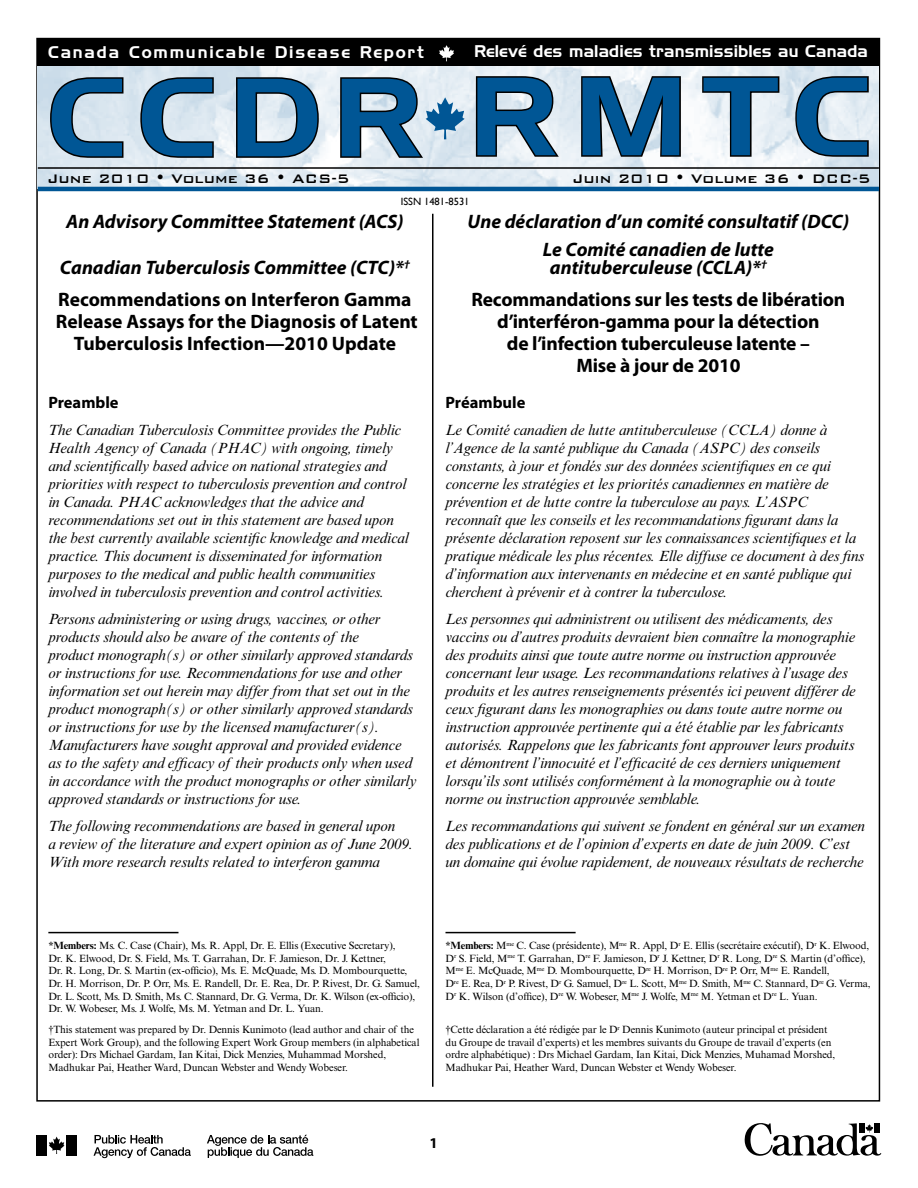
<style>
.page{position:relative;width:918px;height:1188px;background:#fff}
.page>*{position:absolute;margin:0;border:0;box-sizing:border-box;transform-origin:0 0}
.t1{font:108px "Handel Gothic BT";letter-spacing:.115em;color:#005695;scale:1.11 1}
.t2{font:700 19.5px/21.8px "Myriad Pro";letter-spacing:-.01em;color:#000;text-align:center}
.t3{font:italic 700 19.5px/32.2px "Myriad Pro";color:#000}
.t4{font:500 16.5px "Bank Gothic";color:#000}
.t5{font:16.5px "Handel Gothic BT";letter-spacing:.01em;color:#fff}
.t6{font:16.5px "Handel Gothic BT";letter-spacing:.11em;color:#fff}
.t7{font:700 16.5px "Myriad Pro";color:#000}
.t8{font:italic 15px/18px "Times New Roman MT Std";letter-spacing:-.01em;color:#000}
.t9{font:700 15px "Myriad Pro";color:#000}
.t10{font:10.5px/12.6px "Times New Roman MT Std";letter-spacing:-.01em;color:#000}
.t11{font:10.5px "Gill Sans";color:#000}
.s1{font-style:normal}
.s2{font-style:italic}
.s3{font-weight:700}
</style>
<div class="page">
<svg style="left:744px;top:1123px;width:137px;height:33px"></svg>
<img style="left:38px;top:66px;width:841px;height:121px">
<div style="left:38px;top:39px;width:841px;height:27px;background:#000"></div>
<svg style="left:49px;top:76px;width:76px;height:84px;background:#b3bec6"></svg>
<svg style="left:139px;top:76px;width:76px;height:84px;background:#b6c0c8"></svg>
<svg style="left:235px;top:76px;width:85px;height:83px;background:#b5bdc3"></svg>
<svg style="left:474px;top:75px;width:88px;height:83px;background:#b7bec4"></svg>
<svg style="left:580px;top:75px;width:102px;height:83px"></svg>
<svg style="left:701px;top:75px;width:80px;height:83px"></svg>
<svg style="left:794px;top:75px;width:76px;height:84px;background:#bbc3c9"></svg>
<svg style="left:339px;top:76px;width:126px;height:83px;background:#b7c4ce"></svg>
<svg style="left:439px;top:45px;width:15px;height:16px"></svg>
<hr style="left:38px;top:167px;width:841px;height:2px;background:#000">
<hr style="left:38px;top:187px;width:841px;height:4px;background:#005695">
<hr style="left:432px;top:214px;width:2px;height:873px;background:#000">
<div style="left:36px;top:1135px;width:10px;height:21px;background:#000"></div>
<svg style="left:49px;top:1137px;width:15px;height:17px"></svg>
<div style="left:67px;top:1135px;width:10px;height:21px;background:#000"></div>
<svg style="left:94px;top:1135px;width:97px;height:23px"></svg>
<svg style="left:207px;top:1135px;width:106px;height:23px"></svg>
<hr style="left:48px;top:932px;width:130px;height:1px;background:#000">
<hr style="left:446px;top:932px;width:130px;height:1px;background:#000">
<p class="t6" style="left:48px;top:42px;width:377px">Canada Communicable Disease Report</p>
<p class="t5" style="left:474px;top:41px;width:395px">Relevé des maladies transmissibles au Canada</p>
<h1 class="t1" style="left:48px;top:52px;width:743px">CCDR RMTC</h1>
<p class="t4" style="left:48px;top:166px;width:304px">June 2010 • Volume 36 • ACS-5</p>
<p class="t4" style="left:572px;top:166px;width:300px">Juin 2010 • Volume 36 • DCC-5</p>
<h2 class="t3" style="left:66px;top:204px;width:339px">An Advisory Committee Statement (ACS)</h2>
<h2 class="t3" style="left:58px;top:251px;width:355px">Canadian Tuberculosis Committee (CTC)*<sup>†<br></sup><span class="s1">Recommendations on Interferon Gamma</span></h2>
<h2 class="t2" style="left:56px;top:310px;width:363px">Release Assays for the Diagnosis of Latent<br>Tuberculosis Infection—2010 Update</h2>
<p class="t11" style="left:401px;top:196px;width:70px">ISSN 1481-8531</p>
<h2 class="t3" style="left:468px;top:206px;width:383px;line-height:28.5px;text-align:center">Une déclaration d’un comité consultatif (DCC)<br>Le Comité canadien de lutte</h2>
<h2 class="t2" style="left:472px;top:251px;width:375px;line-height:32.2px"><span class="s2">antituberculeuse (CCLA)*</span><sup>†<br></sup>Recommandations sur les tests de libération</h2>
<h2 class="t2" style="left:497px;top:310px;width:324px">d’interféron-gamma pour la détection de l’infection tuberculeuse latente –<br>Mise à jour de 2010</h2>
<p class="t7" style="left:446px;top:392px;width:81px">Préambule</p>
<p class="t8" style="left:446px;top:421px;width:420px">Le Comité canadien de lutte antituberculeuse (CCLA) donne à l’Agence de la santé publique du Canada (ASPC) des conseils constants, à jour et fondés sur des données scientifiques en ce qui concerne les stratégies et les priorités canadiennes en matière de prévention et de lutte contre la tuberculose au pays. L’ASPC reconnaît que les conseils et les recommandations figurant dans la présente déclaration reposent sur les connaissances scientifiques et la pratique médicale les plus récentes. Elle diffuse ce document à des fins d’information aux intervenants en médecine et en santé publique qui cherchent à prévenir et à contrer la tuberculose.</p>
<p class="t8" style="left:446px;top:610px;width:412px">Les personnes qui administrent ou utilisent des médicaments, des vaccins ou d’autres produits devraient bien connaître la monographie des produits ainsi que toute autre norme ou instruction approuvée concernant leur usage. Les recommandations relatives à l’usage des produits et les autres renseignements présentés ici peuvent différer de ceux figurant dans les monographies ou dans toute autre norme ou instruction approuvée pertinente qui a été établie par les fabricants autorisés. Rappelons que les fabricants font approuver leurs produits et démontrent l’innocuité et l’efficacité de ces derniers uniquement lorsqu’ils sont utilisés conformément à la monographie ou à toute norme ou instruction approuvée semblable.</p>
<p class="t8" style="left:446px;top:817px;width:421px">Les recommandations qui suivent se fondent en général sur un examen des publications et de l’opinion d’experts en date de juin 2009. C’est un domaine qui évolue rapidement, de nouveaux résultats de recherche</p>
<p class="t7" style="left:48px;top:391px;width:72px">Preamble</p>
<p class="t8" style="left:48px;top:421px;width:362px">The Canadian Tuberculosis Committee provides the Public Health Agency of Canada (PHAC) with ongoing, timely and scientifically based advice on national strategies and priorities with respect to tuberculosis prevention and control in Canada. PHAC acknowledges that the advice and recommendations set out in this statement are based upon the best currently available scientific knowledge and medical practice. This document is disseminated for information purposes to the medical and public health communities involved in tuberculosis prevention and control activities.</p>
<p class="t8" style="left:48px;top:610px;width:370px">Persons administering or using drugs, vaccines, or other products should also be aware of the contents of the<br>product monograph(s) or other similarly approved standards or instructions for use. Recommendations for use and other information set out herein may differ from that set out in the product monograph(s) or other similarly approved standards or instructions for use by the licensed manufacturer(s).<br>Manufacturers have sought approval and provided evidence as to the safety and efficacy of their products only when used in accordance with the product monographs or other similarly approved standards or instructions for use.</p>
<p class="t8" style="left:48px;top:817px;width:366px">The following recommendations are based in general upon<br>a review of the literature and expert opinion as of June 2009.<br>With more research results related to interferon gamma</p>
<p class="t10" style="left:48px;top:939px;width:373px"><span class="s3">*Members:</span> Ms. C. Case (Chair), Ms. R. Appl, Dr. E. Ellis (Executive Secretary),<br>Dr. K. Elwood, Dr. S. Field, Ms. T. Garrahan, Dr. F. Jamieson, Dr. J. Kettner,<br>Dr. R. Long, Dr. S. Martin (ex-officio), Ms. E. McQuade, Ms. D. Mombourquette, Dr. H. Morrison, Dr. P. Orr, Ms. E. Randell, Dr. E. Rea, Dr. P. Rivest, Dr. G. Samuel, Dr. L. Scott, Ms. D. Smith, Ms. C. Stannard, Dr. G. Verma, Dr. K. Wilson (ex-officio), Dr. W. Wobeser, Ms. J. Wolfe, Ms. M. Yetman and Dr. L. Yuan.</p>
<p class="t10" style="left:48px;top:1023px;width:373px">†This statement was prepared by Dr. Dennis Kunimoto (lead author and chair of the Expert Work Group), and the following Expert Work Group members (in alphabetical order): Drs Michael Gardam, Ian Kitai, Dick Menzies, Muhammad Morshed, Madhukar Pai, Heather Ward, Duncan Webster and Wendy Wobeser.</p>
<p class="t10" style="left:445px;top:939px;width:427px"><span class="s3">*Members:</span> M<sup>me</sup> C. Case (présidente), M<sup>me</sup> R. Appl, D<sup>r</sup> E. Ellis (secrétaire exécutif), D<sup>r</sup> K. Elwood, D<sup>r</sup> S. Field, M<sup>me</sup> T. Garrahan, D<sup>re</sup> F. Jamieson, D<sup>r</sup> J. Kettner, D<sup>r</sup> R. Long, D<sup>re</sup> S. Martin (d’office), M<sup>me</sup> E. McQuade, M<sup>me</sup> D. Mombourquette, D<sup>re</sup> H. Morrison, D<sup>re</sup> P. Orr, M<sup>me</sup> E. Randell,<br>D<sup>re</sup> E. Rea, D<sup>r</sup> P. Rivest, D<sup>r</sup> G. Samuel, D<sup>re</sup> L. Scott, M<sup>me</sup> D. Smith, M<sup>me</sup> C. Stannard, D<sup>re</sup> G. Verma, D<sup>r</sup> K. Wilson (d’office), D<sup>re</sup> W. Wobeser, M<sup>me</sup> J. Wolfe, M<sup>me</sup> M. Yetman et D<sup>re</sup> L. Yuan.</p>
<p class="t10" style="left:446px;top:1023px;width:391px">†Cette déclaration a été rédigée par le D<sup>r</sup> Dennis Kunimoto (auteur principal et président du Groupe de travail d’experts) et les membres suivants du Groupe de travail d’experts (en ordre alphabétique) : Drs Michael Gardam, Ian Kitai, Dick Menzies, Muhamad Morshed, Madhukar Pai, Heather Ward, Duncan Webster et Wendy Wobeser.</p>
<p class="t9" style="left:429px;top:1133px;width:10px">1</p>
</div>
